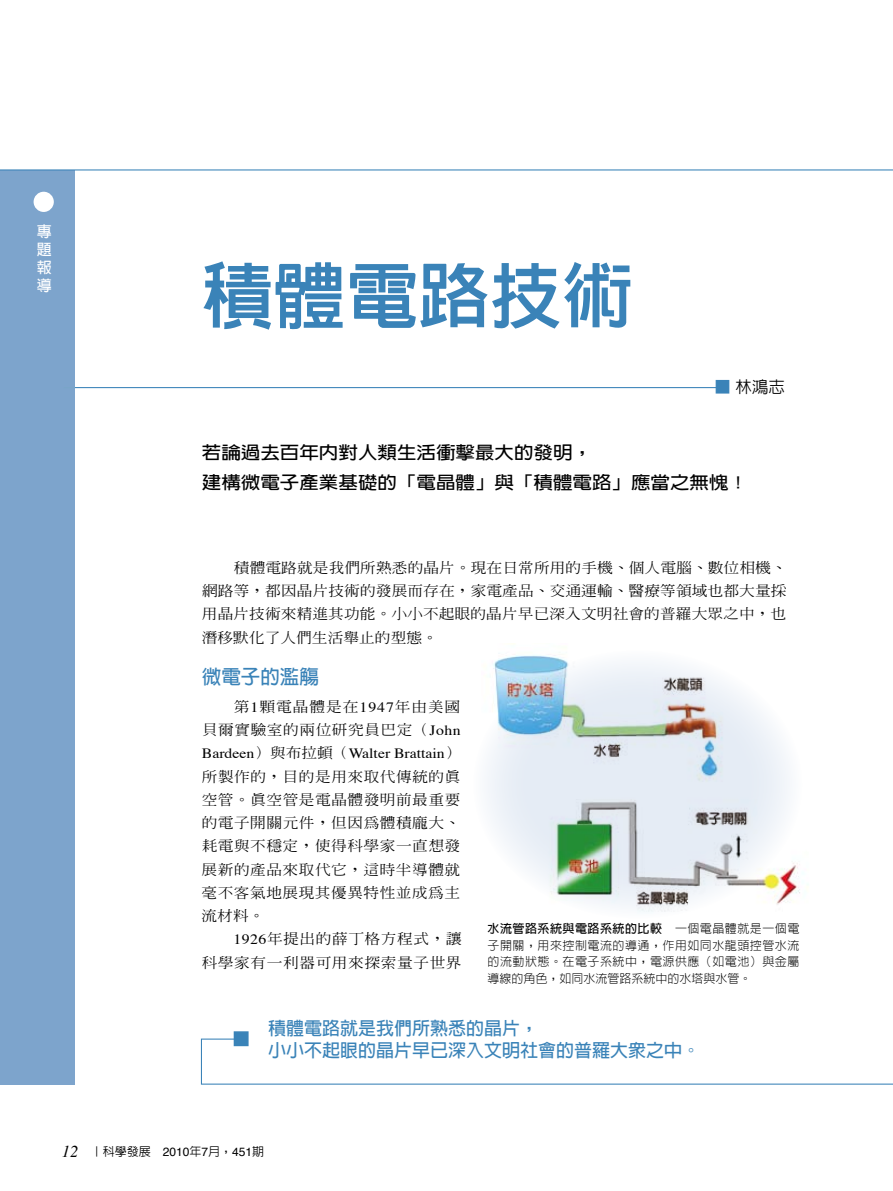
<style>
.page{position:relative;width:893px;height:1191px;background:#fff}
.page>*{position:absolute;margin:0;border:0;box-sizing:border-box;transform-origin:0 0}
.t1{font:800 72px "AR Hei B5";color:#3a83b8}
.t2{font:700 19.5px "AR Hei B5";color:#3a83b8}
.t3{font:700 18px/22.5px "AR Hei B5";color:#3a83b8}
.t4{font:700 17.55px/30px "AR New Hei B5";color:#000;scale:1.11 1}
.t5{font:500 16.5px "AR Hei B5";color:#000}
.t6{font:700 15px/18px "AR Hei B5";color:#fff;text-align:justify}
.t7{font:500 14.1px/23.2px "AR Ming B5";letter-spacing:.03em;color:#000;text-align:justify;scale:1.11 1}
.t8{font:14.1px "Times";color:#000;scale:1.11 1}
.t9{font:300 12px/16.5px "AR Hei B5";letter-spacing:.04em;color:#000;text-align:justify}
.t10{font:500 12px "AR Hei B5";color:#000}
.s1{color:#3a83b8}
.s2{font-family:"Times";font-weight:400}
.s3{font-family:"AR Ming B5";font-weight:500}
.s4{font-weight:700}
.s5{font-family:"Times";font-weight:400;font-style:italic;font-size:16.5px}
.s6{font-family:"Helvetica";font-weight:400}
</style>
<div class="page">
<div style="left:0;top:170px;width:74px;height:914px;background:#7da4cc"></div>
<div style="left:34px;top:192px;width:20px;height:20px;background:#fff;border-radius:50%"></div>
<hr style="left:0;top:169px;width:893px;height:1px;background:#3a83b8">
<hr style="left:64px;top:387px;width:660px;height:1px;background:#3a83b8">
<svg style="left:200px;top:1038px;width:693px;height:47px"></svg>
<div style="left:234px;top:1031px;width:15px;height:15px;background:#3a83b8;border:2px solid #3a83b8"></div>
<img style="left:493px;top:643px;width:315px;height:262px">
<svg style="left:473px;top:650px;width:329px;height:268px;fill:#e5ecf5"></svg>
<p class="t6" style="left:37px;top:222px;width:16px">專題報導</p>
<h1 class="t1" style="left:202px;top:259px;width:433px">積體電路技術</h1>
<p class="t5" style="left:714px;top:378px;width:72px"><span class="s1">■</span> 林鴻志</p>
<p class="t4" style="left:202px;top:437px;width:493px">若論過去百年內對人類生活衝擊最大的發明，<br>建構微電子產業基礎的「電晶體」與「積體電路」應當之無愧！</p>
<p class="t7" style="left:202px;top:556px;width:529px;text-indent:32px">積體電路就是我們所熟悉的晶片。現在日常所用的手機、個人電腦、數位相機、網路等，都因晶片技術的發展而存在，家電產品、交通運輸、醫療等領域也都大量採用晶片技術來精進其功能。小小不起眼的晶片早已深入文明社會的普羅大眾之中，也潛移默化了人們生活舉止的型態。</p>
<h2 class="t2" style="left:202px;top:667px;width:118px">微電子的濫觴</h2>
<p class="t7" style="left:202px;top:695px;width:235px;text-align:right">第<span class="s2">1</span>顆電晶體是在<span class="s2">1947</span>年由美國<br>貝爾實驗室的兩位研究員巴定（<span class="s2">John</span></p>
<p class="t8" style="left:202px;top:740px;width:234px">Bardeen<span class="s3">）與布拉頓（</span>Walter Brattain<span class="s3">）</span></p>
<p class="t7" style="left:202px;top:764px;width:235px">所製作的，目的是用來取代傳統的真空管。真空管是電晶體發明前最重要的電子開關元件，但因為體積龐大、耗電與不穩定，使得科學家一直想發展新的產品來取代它，這時半導體就毫不客氣地展現其優異特性並成為主流材料。</p>
<p class="t7" style="left:202px;top:927px;width:236px;text-align:right"><span class="s2">1926</span>年提出的薛丁格方程式，讓<br>科學家有一利器可用來探索量子世界</p>
<p class="t9" style="left:488px;top:920px;width:313px"><span class="s4">水流管路系統與電路系統的比較</span> 一個電晶體就是一個電子開關，用來控制電流的導通，作用如同水龍頭控管水流的流動狀態。在電子系統中，電源供應（如電池）與金屬導線的角色，如同水流管路系統中的水塔與水管。</p>
<p class="t3" style="left:268px;top:1016px;width:433px">積體電路就是我們所熟悉的晶片，<br>小小不起眼的晶片早已深入文明社會的普羅大眾之中。</p>
<p class="t10" style="left:62px;top:1145px;width:204px"><span class="s5">12</span> ｜科學發展 <span class="s6">2010</span>年<span class="s6">7</span>月，<span class="s6">451</span>期</p>
</div>
